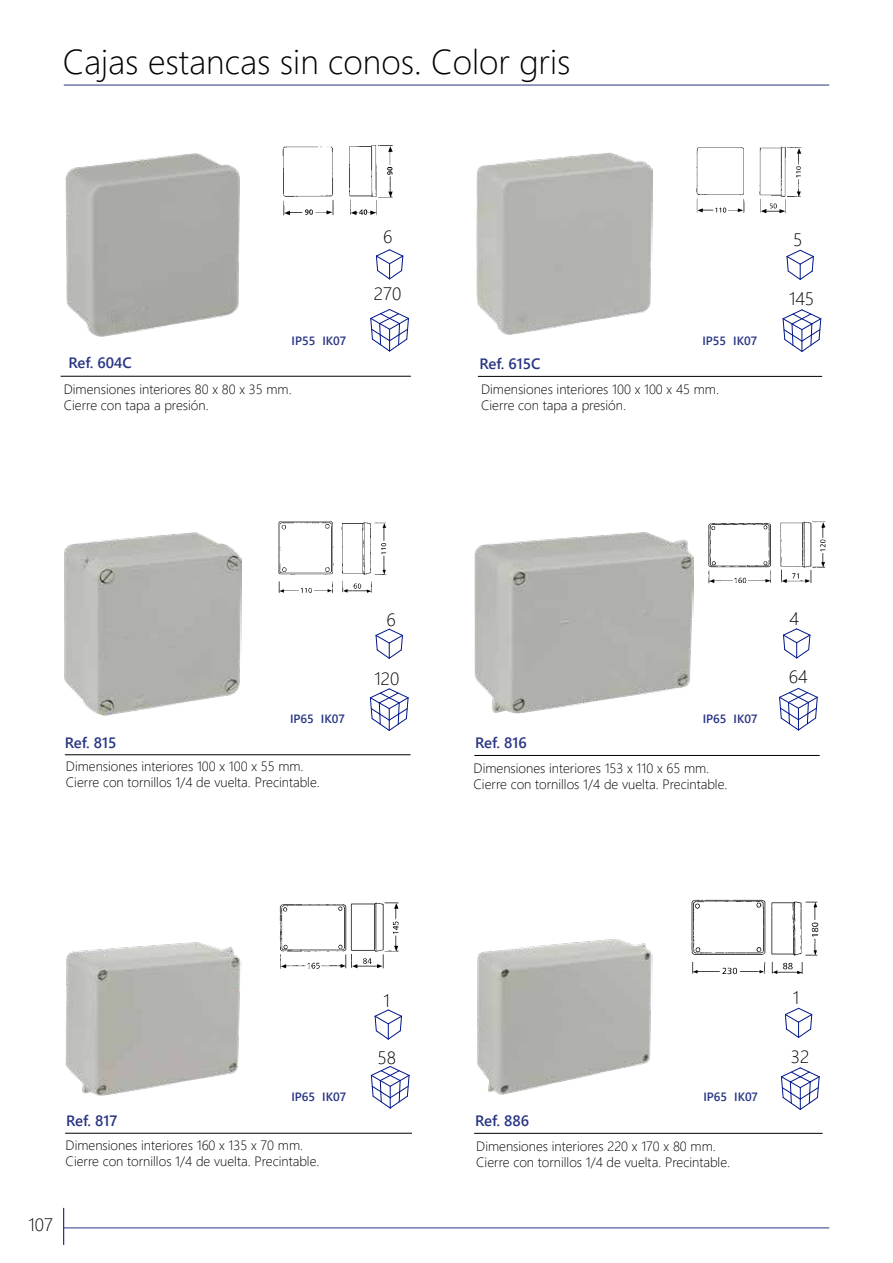
<style>
.page{position:relative;width:893px;height:1263px;background:#fff}
.page>*{position:absolute;margin:0;border:0;box-sizing:border-box;transform-origin:0 0}
.t1{font:300 34.5px "Segoe UI";color:#000}
.t2{font:300 18px "Segoe UI";color:#000}
.t3{font:600 15px "Segoe UI";color:#283583}
.t4{font:300 13.5px/16.2px "Segoe UI";color:#000}
.t5{font:600 12px "Segoe UI";color:#283583}
</style>
<div class="page">
<hr style="left:64px;top:85px;width:765px;height:1px;background:#283583">
<hr style="left:64px;top:1227px;width:765px;height:1px;background:#283583">
<hr style="left:63px;top:1208px;width:1px;height:37px;background:#283583">
<img style="left:65px;top:153px;width:175px;height:184px">
<img style="left:476px;top:153px;width:176px;height:182px">
<img style="left:64px;top:532px;width:178px;height:184px">
<img style="left:474px;top:532px;width:219px;height:182px">
<img style="left:477px;top:939px;width:175px;height:156px">
<img style="left:65px;top:942px;width:177px;height:154px">
<hr style="left:61px;top:376px;width:350px;height:1px;background:#000">
<hr style="left:474px;top:755px;width:346px;height:1px;background:#000">
<hr style="left:478px;top:376px;width:344px;height:1px;background:#000">
<hr style="left:474px;top:1133px;width:349px;height:1px;background:#000">
<hr style="left:65px;top:1133px;width:347px;height:1px;background:#000">
<hr style="left:65px;top:754px;width:345px;height:1px;background:#000">
<svg style="left:779px;top:688px;width:39px;height:43px"></svg>
<svg style="left:782px;top:309px;width:39px;height:43px"></svg>
<svg style="left:781px;top:1067px;width:39px;height:43px"></svg>
<svg style="left:371px;top:1066px;width:39px;height:43px"></svg>
<svg style="left:370px;top:309px;width:39px;height:42px"></svg>
<svg style="left:370px;top:688px;width:39px;height:43px"></svg>
<svg style="left:783px;top:628px;width:28px;height:30px"></svg>
<svg style="left:787px;top:250px;width:27px;height:30px"></svg>
<svg style="left:785px;top:1008px;width:27px;height:30px"></svg>
<svg style="left:374px;top:1010px;width:28px;height:29px"></svg>
<svg style="left:376px;top:629px;width:27px;height:30px"></svg>
<svg style="left:376px;top:249px;width:27px;height:31px"></svg>
<img style="left:282px;top:145px;width:111px;height:71px">
<img style="left:696px;top:146px;width:106px;height:68px">
<img style="left:278px;top:521px;width:109px;height:72px">
<img style="left:708px;top:521px;width:118px;height:63px">
<img style="left:279px;top:902px;width:120px;height:67px">
<img style="left:691px;top:899px;width:128px;height:76px">
<h1 class="t1" style="left:63px;top:29px;width:509px">Cajas estancas sin conos. Color gris</h1>
<h2 class="t2" style="left:383px;top:219px;width:11px">6</h2>
<h2 class="t2" style="left:374px;top:276px;width:29px">270</h2>
<p class="t5" style="left:292px;top:329px;width:56px">IP55 IK07</p>
<p class="t5" style="left:702px;top:329px;width:56px">IP55 IK07</p>
<p class="t3" style="left:68px;top:348px;width:65px">Ref. 604C</p>
<p class="t3" style="left:479px;top:349px;width:63px">Ref. 615C</p>
<p class="t4" style="left:64px;top:379px;width:229px">Dimensiones interiores 80 x 80 x 35 mm.<br>Cierre con tapa a presión.</p>
<p class="t4" style="left:481px;top:380px;width:239px">Dimensiones interiores 100 x 100 x 45 mm.<br>Cierre con tapa a presión.</p>
<h2 class="t2" style="left:793px;top:223px;width:11px">5</h2>
<h2 class="t2" style="left:789px;top:281px;width:27px">145</h2>
<h2 class="t2" style="left:386px;top:603px;width:11px">6</h2>
<h2 class="t2" style="left:374px;top:662px;width:26px">120</h2>
<p class="t3" style="left:65px;top:729px;width:53px">Ref. 815</p>
<p class="t5" style="left:290px;top:707px;width:56px">IP65 IK07</p>
<p class="t5" style="left:703px;top:707px;width:56px">IP65 IK07</p>
<p class="t3" style="left:475px;top:729px;width:53px">Ref. 816</p>
<p class="t4" style="left:66px;top:757px;width:255px">Dimensiones interiores 100 x 100 x 55 mm.<br>Cierre con tornillos 1/4 de vuelta. Precintable.</p>
<p class="t4" style="left:474px;top:758px;width:255px">Dimensiones interiores 153 x 110 x 65 mm.<br>Cierre con tornillos 1/4 de vuelta. Precintable.</p>
<h2 class="t2" style="left:789px;top:601px;width:11px">4</h2>
<h2 class="t2" style="left:789px;top:660px;width:20px">64</h2>
<h2 class="t2" style="left:383px;top:983px;width:8px">1</h2>
<h2 class="t2" style="left:377px;top:1040px;width:20px">58</h2>
<p class="t3" style="left:66px;top:1106px;width:53px">Ref. 817</p>
<p class="t5" style="left:291px;top:1085px;width:56px">IP65 IK07</p>
<p class="t5" style="left:703px;top:1085px;width:56px">IP65 IK07</p>
<p class="t3" style="left:475px;top:1106px;width:55px">Ref. 886</p>
<p class="t4" style="left:66px;top:1136px;width:255px">Dimensiones interiores 160 x 135 x 70 mm.<br>Cierre con tornillos 1/4 de vuelta. Precintable.</p>
<p class="t4" style="left:476px;top:1137px;width:255px">Dimensiones interiores 220 x 170 x 80 mm.<br>Cierre con tornillos 1/4 de vuelta. Precintable.</p>
<h2 class="t2" style="left:28px;top:1208px;width:26px">107</h2>
<h2 class="t2" style="left:793px;top:980px;width:8px">1</h2>
<h2 class="t2" style="left:791px;top:1039px;width:20px">32</h2>
</div>
